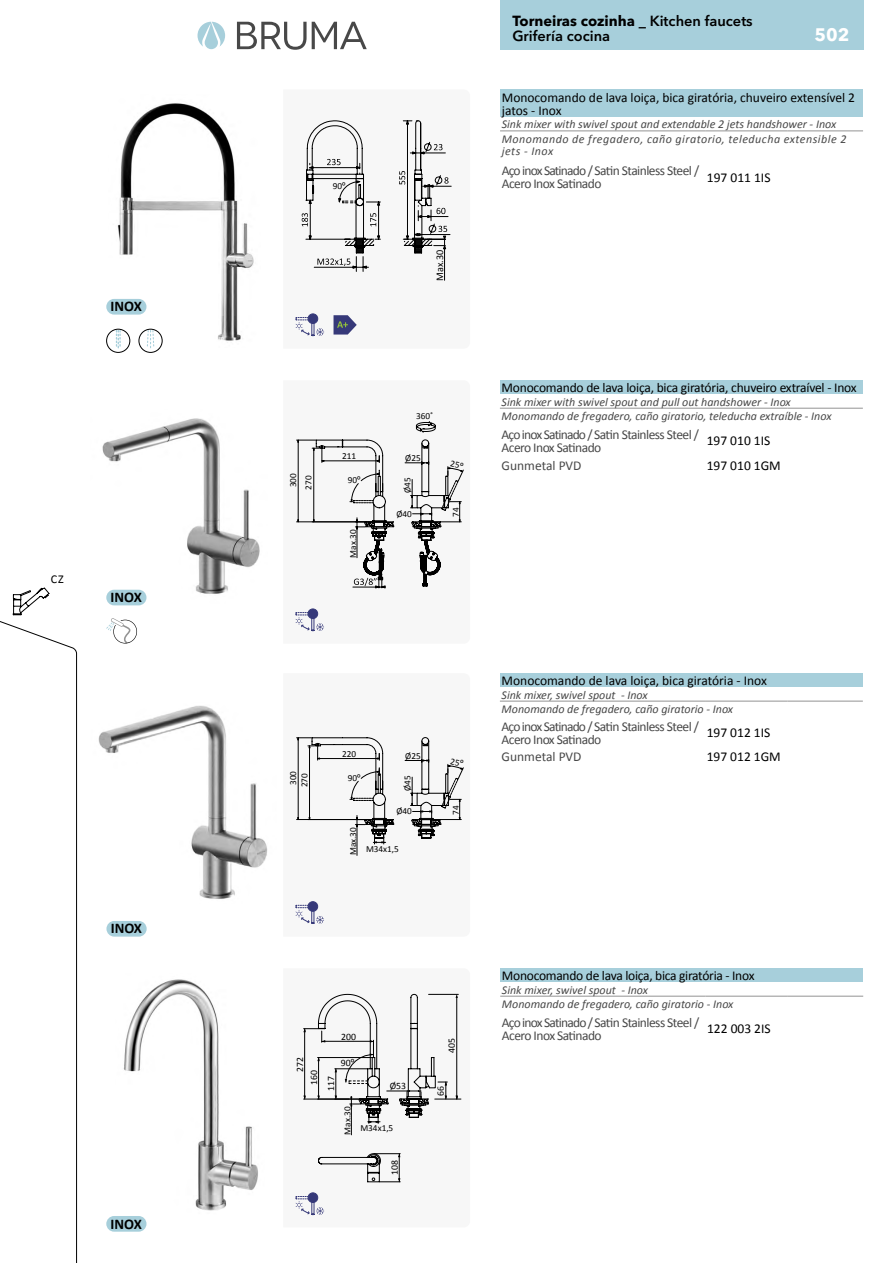
<style>
.page{position:relative;width:893px;height:1263px;background:#fff}
.page>*{position:absolute;margin:0;border:0;box-sizing:border-box;transform-origin:0 0}
.t1{font:700 18px "Avenir Next LT Pro";color:#fff}
.t2{font:700 14.7px "Calibri";color:#000}
.t3{font:600 14.55px/15px "Avenir Next LT Pro";color:#000}
.t4{font:13.5px/13.2px "Calibri";letter-spacing:-.01em;color:#000}
.t5{font:13.5px/13.2px "Calibri";letter-spacing:-.04em;color:#484848}
.t6{font:13.5px "Calibri";color:#484848}
.t7{font:italic 12px/14px "Calibri";color:#484848}
.t8{font:italic 12px "Calibri";letter-spacing:.04em;color:#484848}
.t9{font:12px "Calibri";color:#000}
.t10{font:10.2px "Calibri";color:#000}
.t11{font:9.75px/14.2px "Calibri";color:#000}
.t12{font:9.3px "Calibri";color:#000}
.s1{font-family:"Arial"}
.s2{font-weight:700}
</style>
<div class="page">
<svg style="left:237px;top:22px;width:130px;height:28px"></svg>
<svg style="left:198px;top:22px;width:27px;height:27px"></svg>
<div style="left:500px;top:0;width:363px;height:50px;background:#a7cfdb"></div>
<svg style="left:0;top:615px;width:77px;height:648px"></svg>
<svg style="left:12px;top:587px;width:38px;height:28px"></svg>
<img style="left:102px;top:418px;width:158px;height:185px">
<img style="left:108px;top:103px;width:146px;height:245px">
<div style="left:500px;top:89px;width:363px;height:28px;background:#a7cfdb"></div>
<hr style="left:500px;top:131px;width:205px;height:1px;background:#939393">
<hr style="left:705px;top:131px;width:83px;height:1px;background:#939393">
<hr style="left:788px;top:131px;width:75px;height:1px;background:#939393">
<svg style="left:116px;top:331px;width:5px;height:17px"></svg>
<div style="left:106px;top:329px;width:24px;height:24px;border:1px solid #000;border-radius:50%"></div>
<svg style="left:146px;top:329px;width:9px;height:19px"></svg>
<div style="left:139px;top:329px;width:23px;height:24px;border:1px solid #000;border-radius:50%"></div>
<div style="left:106px;top:299px;width:40px;height:16px;background:#a7cfdb;border-radius:8px"></div>
<svg style="left:106px;top:618px;width:31px;height:25px"></svg>
<div style="left:106px;top:590px;width:40px;height:15px;background:#a7cfdb;border-radius:8px"></div>
<div style="left:500px;top:380px;width:363px;height:14px;background:#a7cfdb"></div>
<hr style="left:500px;top:408px;width:205px;height:1px;background:#939393">
<hr style="left:705px;top:408px;width:82px;height:1px;background:#939393">
<hr style="left:787px;top:408px;width:76px;height:1px;background:#939393">
<div style="left:308px;top:902px;width:10px;height:9px;background:#363979;border-radius:50%"></div>
<div style="left:308px;top:901px;width:10px;height:10px;border:1px solid #363979;border-radius:50%"></div>
<svg style="left:295px;top:905px;width:29px;height:19px"></svg>
<div style="left:106px;top:921px;width:41px;height:16px;background:#a7cfdb;border-radius:8px"></div>
<div style="left:500px;top:673px;width:363px;height:14px;background:#a7cfdb"></div>
<hr style="left:500px;top:701px;width:205px;height:1px;background:#939393">
<hr style="left:705px;top:701px;width:82px;height:1px;background:#939393">
<hr style="left:787px;top:701px;width:76px;height:1px;background:#939393">
<img style="left:98px;top:705px;width:170px;height:194px">
<div style="left:106px;top:1216px;width:40px;height:16px;background:#a7cfdb;border-radius:8px"></div>
<div style="left:500px;top:968px;width:363px;height:14px;background:#a7cfdb"></div>
<hr style="left:500px;top:996px;width:205px;height:1px;background:#939393">
<hr style="left:705px;top:996px;width:83px;height:1px;background:#939393">
<hr style="left:788px;top:996px;width:75px;height:1px;background:#939393">
<div style="left:308px;top:1193px;width:10px;height:9px;background:#363979;border-radius:50%"></div>
<div style="left:308px;top:1193px;width:10px;height:10px;border:1px solid #363979;border-radius:50%"></div>
<svg style="left:295px;top:1196px;width:29px;height:19px"></svg>
<div style="left:308px;top:609px;width:10px;height:10px;background:#363979;border-radius:50%"></div>
<div style="left:308px;top:609px;width:10px;height:10px;border:1px solid #363979;border-radius:50%"></div>
<svg style="left:295px;top:612px;width:29px;height:19px"></svg>
<svg style="left:416px;top:421px;width:20px;height:12px"></svg>
<hr style="left:444px;top:246px;width:1px;height:34px;background:#000">
<svg style="left:302px;top:120px;width:150px;height:152px"></svg>
<svg style="left:303px;top:994px;width:158px;height:188px"></svg>
<div style="left:308px;top:314px;width:10px;height:9px;background:#363979;border-radius:50%"></div>
<div style="left:308px;top:314px;width:10px;height:10px;border:1px solid #363979;border-radius:50%"></div>
<svg style="left:295px;top:317px;width:29px;height:19px"></svg>
<svg style="left:334px;top:315px;width:23px;height:20px"></svg>
<img style="left:123px;top:979px;width:135px;height:232px">
<svg style="left:297px;top:737px;width:167px;height:119px"></svg>
<svg style="left:297px;top:439px;width:167px;height:149px"></svg>
<p class="t2" style="left:111px;top:297px;width:33px">INOX</p>
<p class="t9" style="left:51px;top:571px;width:14px">CZ</p>
<p class="t2" style="left:111px;top:588px;width:33px">INOX</p>
<p class="t2" style="left:111px;top:919px;width:33px">INOX</p>
<p class="t2" style="left:111px;top:1214px;width:33px">INOX</p>
<p class="t12" style="left:333px;top:180px;width:14px">90<span class="s1">º</span></p>
<p class="t10" style="left:433px;top:281px;width:32px;rotate:-90deg">Max.30</p>
<p class="t12" style="left:416px;top:410px;width:19px">360˚</p>
<p class="t12" style="left:342px;top:450px;width:16px">211</p>
<p class="t12" style="left:405px;top:452px;width:17px">Ø25</p>
<p class="t12" style="left:287px;top:487px;width:16px;rotate:-90deg">300</p>
<p class="t12" style="left:348px;top:474px;width:14px">90<span class="s1">º</span></p>
<p class="t12" style="left:303px;top:490px;width:16px;rotate:-90deg">270</p>
<p class="t12" style="left:401px;top:493px;width:17px;rotate:-90deg">Ø45</p>
<p class="t12" style="left:396px;top:508px;width:17px">Ø40</p>
<p class="t12" style="left:450px;top:517px;width:11px;rotate:-90deg">74</p>
<p class="t12" style="left:347px;top:558px;width:29px;rotate:-90deg">Max.30</p>
<p class="t3" style="left:512px;top:13px;width:242px"><span class="s2">Torneiras cozinha _</span> Kitchen faucets<br>Grifería cocina</p>
<h1 class="t1" style="left:814px;top:24px;width:36px">502</h1>
<p class="t4" style="left:502px;top:91px;width:355px">Monocomando de lava loiça, bica giratória, chuveiro extensível 2 jatos - Inox</p>
<p class="t7" style="left:502px;top:117px;width:346px;line-height:14.9px">Sink mixer with swivel spout and extendable 2 jets handshower - Inox<br>Monomando de fregadero, caño giratorio, teleducha extensible 2</p>
<p class="t8" style="left:502px;top:143px;width:53px">jets - Inox</p>
<p class="t5" style="left:502px;top:164px;width:199px">Aço inox Satinado / Satin Stainless Steel /<br>Acero Inox Satinado</p>
<p class="t4" style="left:707px;top:171px;width:65px">197 011 1IS</p>
<p class="t4" style="left:502px;top:381px;width:357px">Monocomando de lava loiça, bica giratória, chuveiro extraível - Inox</p>
<p class="t7" style="left:502px;top:394px;width:331px">Sink mixer with swivel spout and pull out handshower - Inox<br>Monomando de fregadero, caño giratorio, teleducha extraíble - Inox</p>
<p class="t5" style="left:502px;top:428px;width:199px">Aço inox Satinado / Satin Stainless Steel /<br>Acero Inox Satinado</p>
<p class="t4" style="left:707px;top:434px;width:65px">197 010 1IS</p>
<p class="t6" style="left:502px;top:457px;width:81px">Gunmetal PVD</p>
<p class="t4" style="left:707px;top:459px;width:76px">197 010 1GM</p>
<p class="t4" style="left:502px;top:674px;width:267px">Monocomando de lava loiça, bica giratória - Inox</p>
<p class="t7" style="left:502px;top:687px;width:233px">Sink mixer, swivel spout - Inox<br>Monomando de fregadero, caño giratorio - Inox</p>
<p class="t5" style="left:502px;top:719px;width:199px">Aço inox Satinado / Satin Stainless Steel /<br>Acero Inox Satinado</p>
<p class="t4" style="left:707px;top:726px;width:65px">197 012 1IS</p>
<p class="t12" style="left:342px;top:748px;width:16px">220</p>
<p class="t6" style="left:502px;top:748px;width:81px">Gunmetal PVD</p>
<p class="t4" style="left:707px;top:750px;width:76px">197 012 1GM</p>
<p class="t12" style="left:405px;top:750px;width:17px">Ø25</p>
<p class="t12" style="left:287px;top:785px;width:16px;rotate:-90deg">300</p>
<p class="t12" style="left:348px;top:772px;width:14px">90<span class="s1">º</span></p>
<p class="t12" style="left:298px;top:787px;width:16px;rotate:-90deg">270</p>
<p class="t12" style="left:401px;top:791px;width:17px;rotate:-90deg">Ø45</p>
<p class="t12" style="left:396px;top:805px;width:17px">Ø40</p>
<p class="t12" style="left:347px;top:855px;width:29px;rotate:-90deg">Max.30</p>
<p class="t12" style="left:366px;top:843px;width:34px">M34x1,5</p>
<p class="t12" style="left:450px;top:815px;width:11px;rotate:-90deg">74</p>
<p class="t11" style="left:293px;top:1085px;width:30px;text-indent:14px;rotate:-90deg">272<br>160</p>
<p class="t11" style="left:341px;top:1029px;width:16px">200</p>
<p class="t11" style="left:341px;top:1055px;width:15px">90<span class="s1">º</span></p>
<p class="t11" style="left:324px;top:1091px;width:16px;rotate:-90deg">117</p>
<p class="t11" style="left:390px;top:1078px;width:18px">Ø53</p>
<p class="t12" style="left:341px;top:1135px;width:29px;rotate:-90deg">Max.30</p>
<p class="t12" style="left:360px;top:1122px;width:34px">M34x1,5</p>
<p class="t11" style="left:387px;top:1175px;width:16px;rotate:-90deg">108</p>
<p class="t11" style="left:444px;top:1053px;width:16px;rotate:-90deg">405</p>
<p class="t11" style="left:433px;top:1096px;width:11px;rotate:-90deg">66</p>
<p class="t4" style="left:502px;top:969px;width:254px">Monocomando de lava loiça, bica giratória - Inox</p>
<p class="t7" style="left:502px;top:982px;width:233px">Sink mixer, swivel spout - Inox<br>Monomando de fregadero, caño giratorio - Inox</p>
<p class="t5" style="left:502px;top:1015px;width:199px">Aço inox Satinado / Satin Stainless Steel /<br>Acero Inox Satinado</p>
<p class="t4" style="left:707px;top:1022px;width:65px">122 003 2IS</p>
</div>
